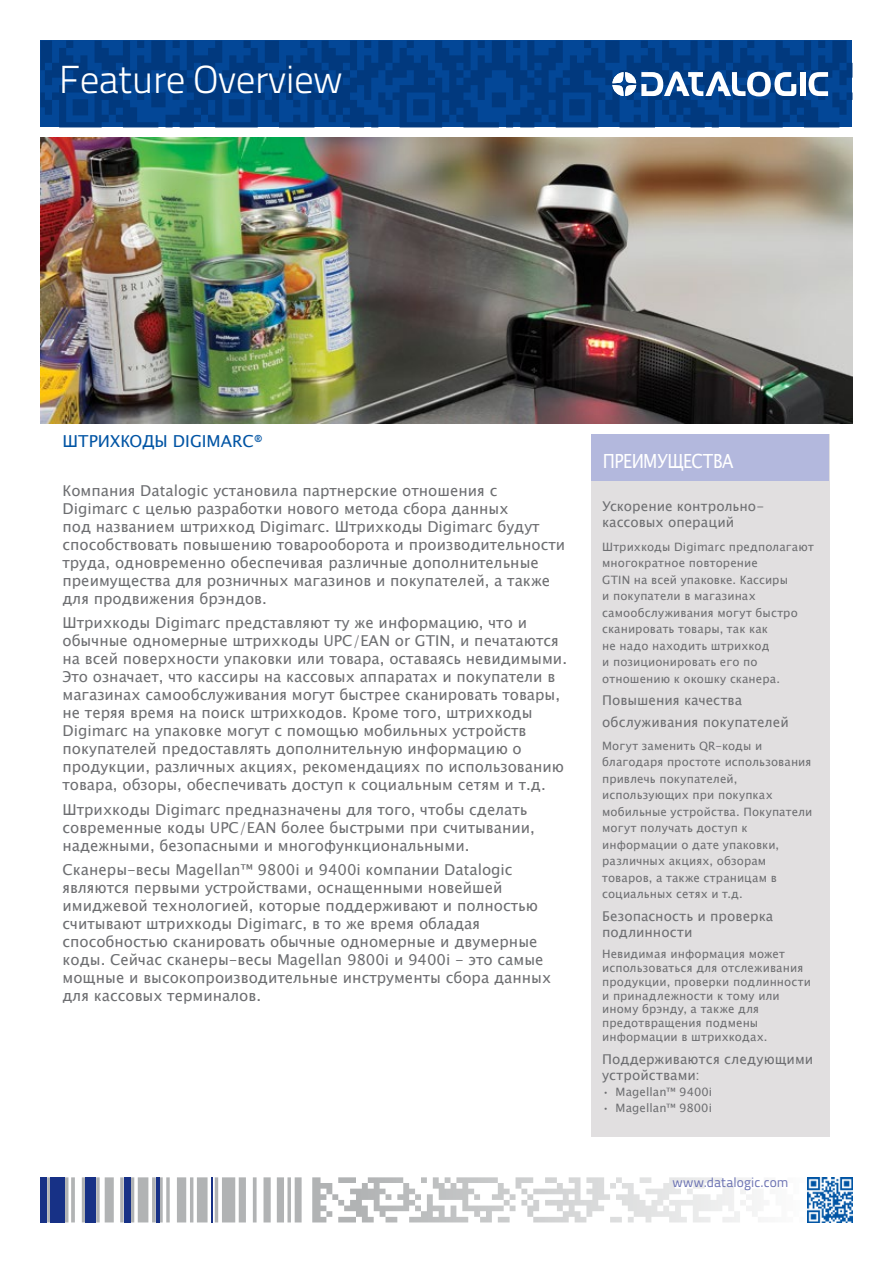
<style>
.page{position:relative;width:893px;height:1263px;background:#fff}
.page>*{position:absolute;margin:0;border:0;box-sizing:border-box;transform-origin:0 0}
.t1{font:300 39px "Titillium Text 22 L";letter-spacing:-.02em;color:#fff}
.t2{font:19.5px "Lucida Sans Unicode";letter-spacing:-.03em;color:#fff;scale:.85 1}
.t3{font:16.5px "Lucida Sans Unicode";color:#0054a4}
.t4{font:15px/18px "Lucida Sans Unicode";color:#6d6e71}
.t5{font:13.5px/16.2px "Lucida Sans Unicode";color:#6d6e71}
.t6{font:13.5px "Titillium Text 22 L";letter-spacing:.005em;color:#6a71b2}
.t7{font:11.55px/16.5px "Lucida Sans Unicode";letter-spacing:.01em;color:#6d6e71}
</style>
<div class="page">
<svg style="left:40px;top:41px;width:812px;height:86px;background:#013f89"></svg>
<svg style="left:808px;top:72px;width:20px;height:24px"></svg>
<div style="left:800px;top:72px;width:5px;height:24px;background:#fff"></div>
<svg style="left:612px;top:71px;width:184px;height:25px"></svg>
<div style="left:591px;top:434px;width:239px;height:703px;background:#e1dfe0"></div>
<div style="left:591px;top:434px;width:237px;height:47px;background:#b3b8dd"></div>
<svg style="left:338px;top:1177px;width:419px;height:45px"></svg>
<hr style="left:211px;top:1177px;width:2px;height:45px;background:#173186">
<div style="left:124px;top:1177px;width:7px;height:45px;background:#173186"></div>
<hr style="left:156px;top:1177px;width:3px;height:45px;background:#173186">
<div style="left:40px;top:1177px;width:7px;height:45px;background:#173186"></div>
<div style="left:51px;top:1177px;width:14px;height:45px;background:#173186"></div>
<div style="left:86px;top:1177px;width:10px;height:45px;background:#173186"></div>
<img style="left:807px;top:1177px;width:45px;height:45px">
<img style="left:40px;top:138px;width:812px;height:285px">
<h1 class="t1" style="left:59px;top:51px;width:285px">Feature Overview</h1>
<p class="t3" style="left:62px;top:428px;width:203px">ШТРИХКОДЫ DIGIMARC®</p>
<p class="t4" style="left:62px;top:481px;width:504px">Компания Datalogic установила партнерские отношения с Digimarc с целью разработки нового метода сбора данных<br>под названием штрихкод Digimarc. Штрихкоды Digimarc будут способствовать повышению товарооборота и производительности труда, одновременно обеспечивая различные дополнительные преимущества для розничных магазинов и покупателей, а также для продвижения брэндов.</p>
<p class="t4" style="left:62px;top:614px;width:506px">Штрихкоды Digimarc представляют ту же информацию, что и обычные одномерные штрихкоды UPC/EAN or GTIN, и печатаются на всей поверхности упаковки или товара, оставаясь невидимыми.<br>Это означает, что кассиры на кассовых аппаратах и покупатели в магазинах самообслуживания могут быстрее сканировать товары, не теряя время на поиск штрихкодов. Кроме того, штрихкоды Digimarc на упаковке могут с помощью мобильных устройств покупателей предоставлять дополнительную информацию о продукции, различных акциях, рекомендациях по использованию товара, обзоры, обеспечивать доступ к социальным сетям и т.д.</p>
<p class="t4" style="left:62px;top:800px;width:474px">Штрихкоды Digimarc предназначены для того, чтобы сделать современные коды UPC/EAN более быстрыми при считывании, надежными, безопасными и многофункциональными.</p>
<p class="t4" style="left:62px;top:860px;width:490px">Сканеры-весы Magellan™ 9800i и 9400i компании Datalogic являются первыми устройствами, оснащенными новейшей имиджевой технологией, которые поддерживают и полностью считывают штрихкоды Digimarc, в то же время обладая способностью сканировать обычные одномерные и двумерные коды. Сейчас сканеры-весы Magellan 9800i и 9400i - это самые мощные и высокопроизводительные инструменты сбора данных для кассовых терминалов.</p>
<h2 class="t2" style="left:603px;top:446px;width:155px">ПРЕИМУЩЕСТВА</h2>
<p class="t5" style="left:602px;top:498px;width:164px">Ускорение контрольно&shy;кассовых операций</p>
<p class="t7" style="left:602px;top:538px;width:213px">Штрихкоды Digimarc предполагают многократное повторение<br>GTIN на всей упаковке. Кассиры<br>и покупатели в магазинах самообслуживания могут быстро сканировать товары, так как<br>не надо находить штрихкод<br>и позиционировать его по отношению к окошку сканера.</p>
<p class="t5" style="left:602px;top:690px;width:188px;line-height:21px">Повышения качества обслуживания покупателей</p>
<p class="t7" style="left:602px;top:737px;width:212px">Могут заменить QR-коды и благодаря простоте использования привлечь покупателей, использующих при покупках мобильные устройства. Покупатели могут получать доступ к информации о дате упаковки, различных акциях, обзорам товаров, а также страницам в социальных сетях и т.д.</p>
<p class="t5" style="left:602px;top:908px;width:173px">Безопасность и проверка подлинности</p>
<p class="t7" style="left:602px;top:947px;width:210px;line-height:13.8px">Невидимая информация может использоваться для отслеживания продукции, проверки подлинности и принадлежности к тому или иному брэнду, а также для предотвращения подмены информации в штрихкодах.</p>
<p class="t5" style="left:602px;top:1051px;width:213px">Поддерживаются следующими устройствами:</p>
<p class="t7" style="left:602px;top:1084px;width:112px">• Magellan™ 9400i</p>
<p class="t7" style="left:602px;top:1100px;width:111px">• Magellan™ 9800i</p>
<p class="t6" style="left:672px;top:1173px;width:118px">www.datalogic.com</p>
</div>
